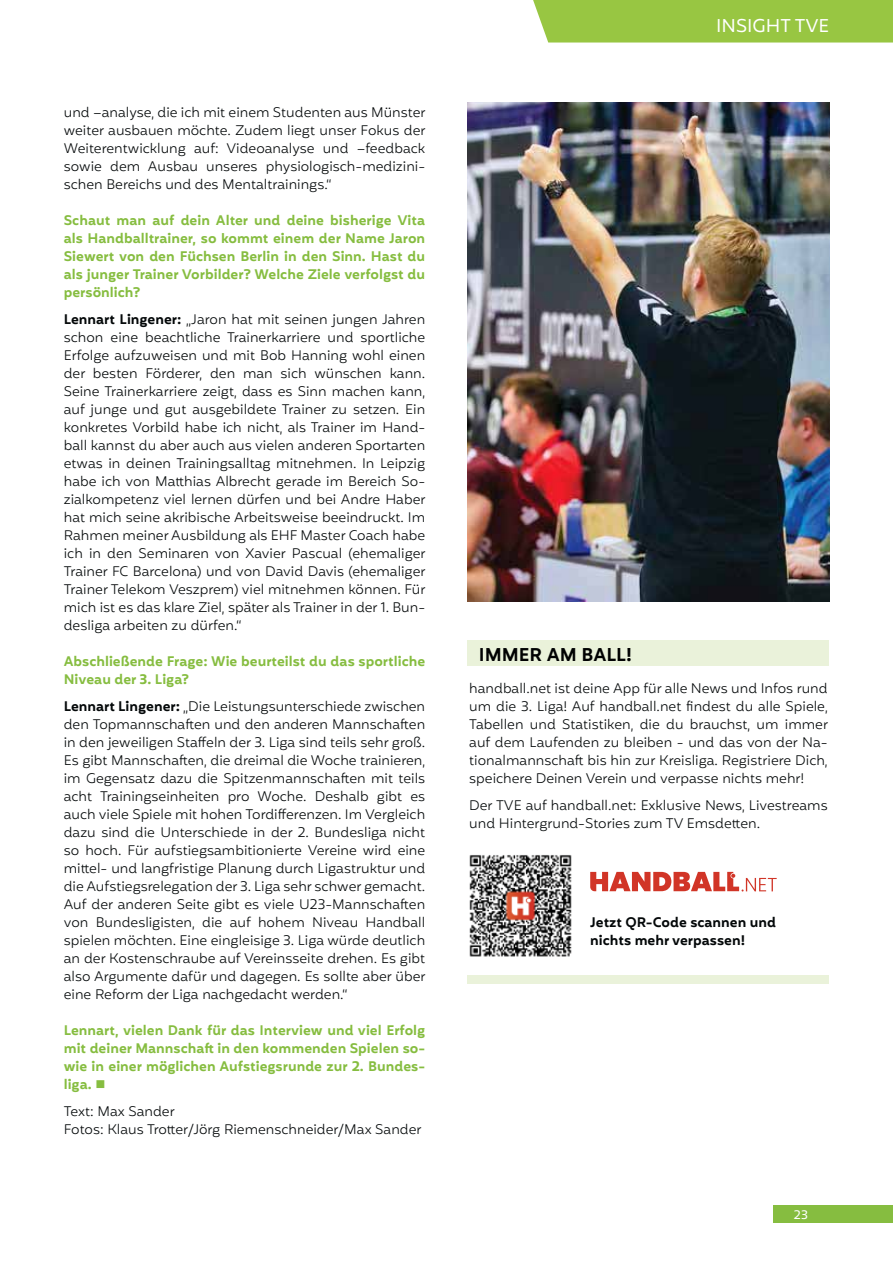
<style>
.page{position:relative;width:893px;height:1263px;background:#fff}
.page>*{position:absolute;margin:0;border:0;box-sizing:border-box;transform-origin:0 0}
.t1{font:600 18px "Mohr";color:#010202}
.t2{font:18px "Mohr";color:#fff}
.t3{font:300 13.5px/18px "Mohr";color:#040809;text-align:justify}
.t4{font:600 13.5px/18px "Mohr";color:#86bd40;text-align:justify}
.t5{font:600 13.5px/18px "Mohr";color:#040809}
.t6{font:12px "Mohr";color:#fff}
.s1{font-weight:600}
</style>
<div class="page">
<div style="left:774px;top:1205px;width:119px;height:17px;background:#86bd40"></div>
<div style="left:468px;top:641px;width:361px;height:25px;background:#eaf2da"></div>
<div style="left:468px;top:975px;width:361px;height:9px;background:#eaf2da"></div>
<img style="left:469px;top:855px;width:103px;height:102px">
<img style="left:468px;top:102px;width:361px;height:499px">
<svg style="left:590px;top:872px;width:187px;height:19px"></svg>
<div style="left:533px;top:0;width:360px;height:43px;background:#98c642"></div>
<p class="t3" style="left:64px;top:104px;width:363px">und –analyse, die ich mit einem Studenten aus Münster weiter ausbauen möchte. Zudem liegt unser Fokus der Weiterentwicklung auf: Videoanalyse und –feedback sowie dem Ausbau unseres physiologisch-medizini&shy;schen Bereichs und des Mentaltrainings.“</p>
<p class="t4" style="left:64px;top:212px;width:363px">Schaut man auf dein Alter und deine bisherige Vita als Handballtrainer, so kommt einem der Name Jaron Siewert von den Füchsen Berlin in den Sinn. Hast du als junger Trainer Vorbilder? Welche Ziele verfolgst du persönlich?</p>
<p class="t3" style="left:64px;top:311px;width:363px"><span class="s1">Lennart Lingener:</span> „Jaron hat mit seinen jungen Jahren schon eine beachtliche Trainerkarriere und sportliche Erfolge aufzuweisen und mit Bob Hanning wohl einen der besten Förderer, den man sich wünschen kann.<br>Seine Trainerkarriere zeigt, dass es Sinn machen kann, auf junge und gut ausgebildete Trainer zu setzen. Ein konkretes Vorbild habe ich nicht, als Trainer im Hand&shy;ball kannst du aber auch aus vielen anderen Sportarten etwas in deinen Trainingsalltag mitnehmen. In Leipzig habe ich von Matthias Albrecht gerade im Bereich So&shy;zialkompetenz viel lernen dürfen und bei Andre Haber hat mich seine akribische Arbeitsweise beeindruckt. Im Rahmen meiner Ausbildung als EHF Master Coach habe ich in den Seminaren von Xavier Pascual (ehemaliger Trainer FC Barcelona) und von David Davis (ehemaliger Trainer Telekom Veszprem) viel mitnehmen können. Für mich ist es das klare Ziel, später als Trainer in der 1. Bun&shy;desliga arbeiten zu dürfen.“</p>
<p class="t4" style="left:64px;top:653px;width:363px">Abschließende Frage: Wie beurteilst du das sportliche<br>Niveau der 3. Liga?</p>
<p class="t3" style="left:64px;top:698px;width:363px"><span class="s1">Lennart Lingener:</span> „Die Leistungsunterschiede zwischen den Topmannschaften und den anderen Mannschaften in den jeweiligen Staffeln der 3. Liga sind teils sehr groß.<br>Es gibt Mannschaften, die dreimal die Woche trainieren, im Gegensatz dazu die Spitzenmannschaften mit teils acht Trainingseinheiten pro Woche. Deshalb gibt es auch viele Spiele mit hohen Tordifferenzen. Im Vergleich dazu sind die Unterschiede in der 2. Bundesliga nicht so hoch. Für aufstiegsambitionierte Vereine wird eine mittel- und langfristige Planung durch Ligastruktur und die Aufstiegsrelegation der 3. Liga sehr schwer gemacht.<br>Auf der anderen Seite gibt es viele U23-Mannschaften von Bundesligisten, die auf hohem Niveau Handball spielen möchten. Eine eingleisige 3. Liga würde deutlich an der Kostenschraube auf Vereinsseite drehen. Es gibt also Argumente dafür und dagegen. Es sollte aber über eine Reform der Liga nachgedacht werden.“</p>
<p class="t4" style="left:64px;top:1022px;width:363px">Lennart, vielen Dank für das Interview und viel Erfolg mit deiner Mannschaft in den kommenden Spielen so&shy;wie in einer möglichen Aufstiegsrunde zur 2. Bundes&shy;liga.</p>
<p class="t3" style="left:64px;top:1103px;width:359px">Text: Max Sander<br>Fotos: Klaus Trotter/Jörg Riemenschneider/Max Sander</p>
<h1 class="t2" style="left:716px;top:17px;width:115px">INSIGHT TVE</h1>
<h1 class="t1" style="left:479px;top:646px;width:155px">IMMER AM BALL!</h1>
<p class="t3" style="left:469px;top:680px;width:360px">handball.net ist deine App für alle News und Infos rund um die 3. Liga! Auf handball.net findest du alle Spiele, Tabellen und Statistiken, die du brauchst, um immer auf dem Laufenden zu bleiben - und das von der Na&shy;tionalmannschaft bis hin zur Kreisliga. Registriere Dich, speichere Deinen Verein und verpasse nichts mehr!</p>
<p class="t3" style="left:469px;top:797px;width:360px">Der TVE auf handball.net: Exklusive News, Livestreams und Hintergrund-Stories zum TV Emsdetten.</p>
<p class="t5" style="left:590px;top:914px;width:187px">Jetzt QR-Code scannen und nichts mehr verpassen!</p>
<p class="t6" style="left:794px;top:1208px;width:16px">23</p>
</div>
